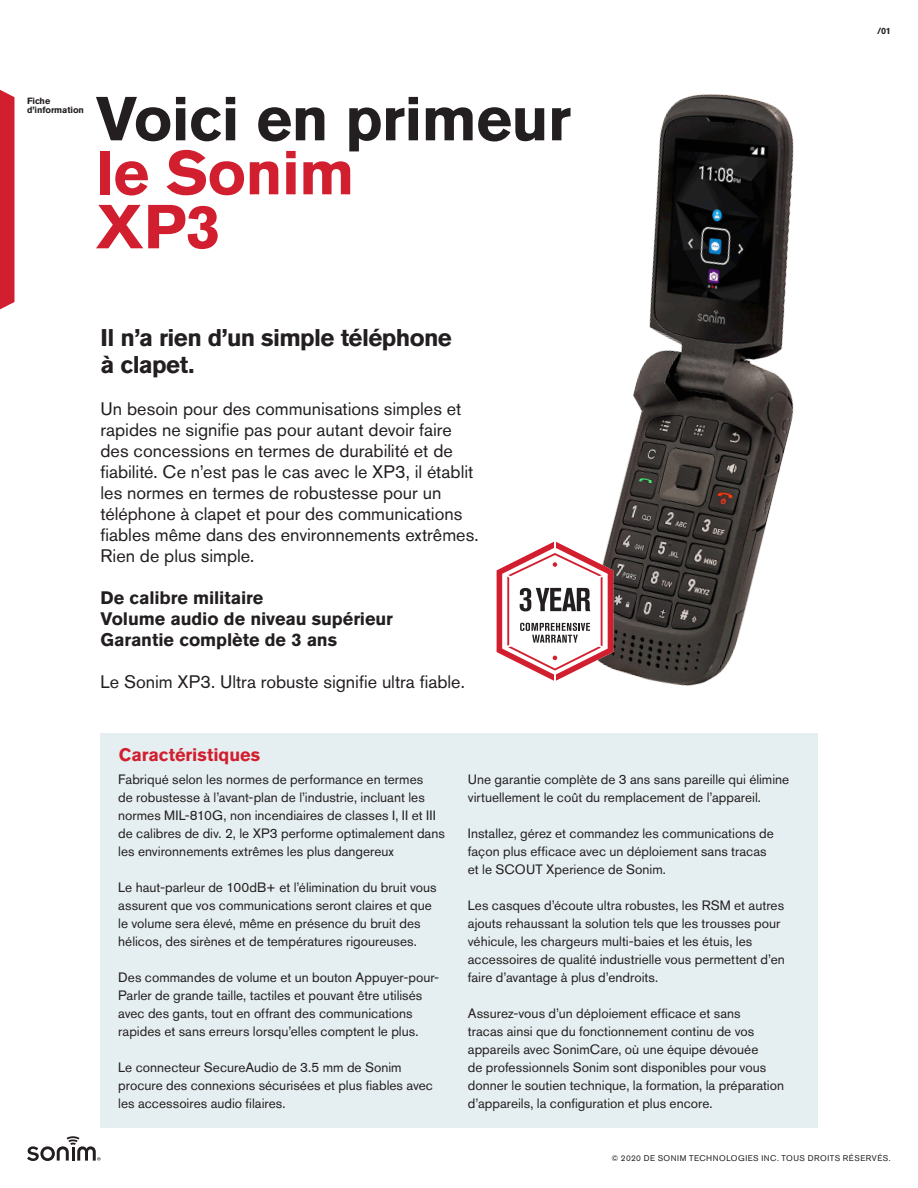
<style>
.page{position:relative;width:918px;height:1188px;background:#fff}
.page>*{position:absolute;margin:0;border:0;box-sizing:border-box;transform-origin:0 0}
.t1{font:700 61.5px "Akzidenz Grotesk Pro";letter-spacing:-.01em;color:#231f20}
.t2{font:700 61.5px/54px "Akzidenz Grotesk Pro";letter-spacing:-.01em;color:#d21f2f}
.Subhead{font:700 24px/27px "Akzidenz Grotesk Pro";letter-spacing:-.025em;color:#231f20}
.Body_12_14{font:18px/21px "Akzidenz Grotesk Pro";color:#231f20}
.t3{font:700 18px "Akzidenz Grotesk Pro";letter-spacing:-.005em;color:#231f20}
.t4{font:700 18px "Akzidenz Grotesk Pro";letter-spacing:-.005em;color:#d21f2f}
.Body{font:13.5px/18px "Akzidenz Grotesk Pro";color:#231f20}
.t5{font:700 9px/9px "Akzidenz Grotesk Pro";letter-spacing:-.01em;color:#231f20}
.t6{font:8.25px "Akzidenz Grotesk Pro";letter-spacing:.06em;color:#231f20}
</style>
<div class="page">
<svg style="left:27px;top:1136px;width:73px;height:25px"></svg>
<svg style="left:0;top:90px;width:15px;height:219px;background:#d42d3c"></svg>
<img style="left:496px;top:94px;width:298px;height:592px">
<div style="left:100px;top:733px;width:718px;height:395px;background:#e5eef0"></div>
<svg style="left:497px;top:541px;width:116px;height:141px"></svg>
<p class="t5" style="left:27px;top:96px;width:59px">Fiche d’information</p>
<p class="t1" style="left:96px;top:79px;width:477px">Voici en primeur</p>
<p class="t2" style="left:96px;top:145px;width:260px">le Sonim<br>XP3</p>
<p class="t5" style="left:877px;top:26px;width:15px">/01</p>
<p class="Subhead" style="left:100px;top:324px;width:353px">Il n’a rien d’un simple téléphone à clapet.</p>
<p class="Body_12_14" style="left:100px;top:398px;width:380px">Un besoin pour des communisations simples et rapides ne signifie pas pour autant devoir faire des concessions en termes de durabilité et de fiabilité. Ce n’est pas le cas avec le XP3, il établit les normes en termes de robustesse pour un téléphone à clapet et pour des communications fiables même dans des environnements extrêmes.<br>Rien de plus simple.</p>
<p class="t3" style="left:100px;top:586px;width:164px">De calibre militaire</p>
<p class="t3" style="left:100px;top:607px;width:294px">Volume audio de niveau supérieur</p>
<p class="t3" style="left:100px;top:628px;width:238px">Garantie complète de 3 ans</p>
<p class="Body_12_14" style="left:100px;top:671px;width:366px">Le Sonim XP3. Ultra robuste signifie ultra fiable.</p>
<p class="t4" style="left:119px;top:743px;width:143px">Caractéristiques</p>
<p class="Body" style="left:118px;top:770px;width:328px">Fabriqué selon les normes de performance en termes<br>de robustesse à l’avant-plan de l’industrie, incluant les normes MIL-810G, non incendiaires de classes I, II et III de calibres de div. 2, le XP3 performe optimalement dans les environnements extrêmes les plus dangereux</p>
<p class="Body" style="left:118px;top:878px;width:320px">Le haut-parleur de 100dB+ et l’élimination du bruit vous assurent que vos communications seront claires et que le volume sera élevé, même en présence du bruit des hélicos, des sirènes et de températures rigoureuses.</p>
<p class="Body" style="left:118px;top:968px;width:323px">Des commandes de volume et un bouton Appuyer-pour-Parler de grande taille, tactiles et pouvant être utilisés avec des gants, tout en offrant des communications rapides et sans erreurs lorsqu’elles comptent le plus.</p>
<p class="Body" style="left:118px;top:1058px;width:316px">Le connecteur SecureAudio de 3.5 mm de Sonim procure des connexions sécurisées et plus fiables avec les accessoires audio filaires.</p>
<p class="Body" style="left:468px;top:770px;width:323px">Une garantie complète de 3 ans sans pareille qui élimine virtuellement le coût du remplacement de l’appareil.</p>
<p class="Body" style="left:468px;top:824px;width:307px">Installez, gérez et commandez les communications de façon plus efficace avec un déploiement sans tracas et le SCOUT Xperience de Sonim.</p>
<p class="Body" style="left:468px;top:896px;width:318px">Les casques d’écoute ultra robustes, les RSM et autres ajouts rehaussant la solution tels que les trousses pour véhicule, les chargeurs multi-baies et les étuis, les accessoires de qualité industrielle vous permettent d’en faire d’avantage à plus d’endroits.</p>
<p class="Body" style="left:468px;top:1004px;width:318px">Assurez-vous d’un déploiement efficace et sans<br>tracas ainsi que du fonctionnement continu de vos appareils avec SonimCare, où une équipe dévouée<br>de professionnels Sonim sont disponibles pour vous donner le soutien technique, la formation, la préparation d’appareils, la configuration et plus encore.</p>
<p class="t6" style="left:611px;top:1153px;width:281px">© 2020 DE SONIM TECHNOLOGIES INC. TOUS DROITS RÉSERVÉS.</p>
</div>
